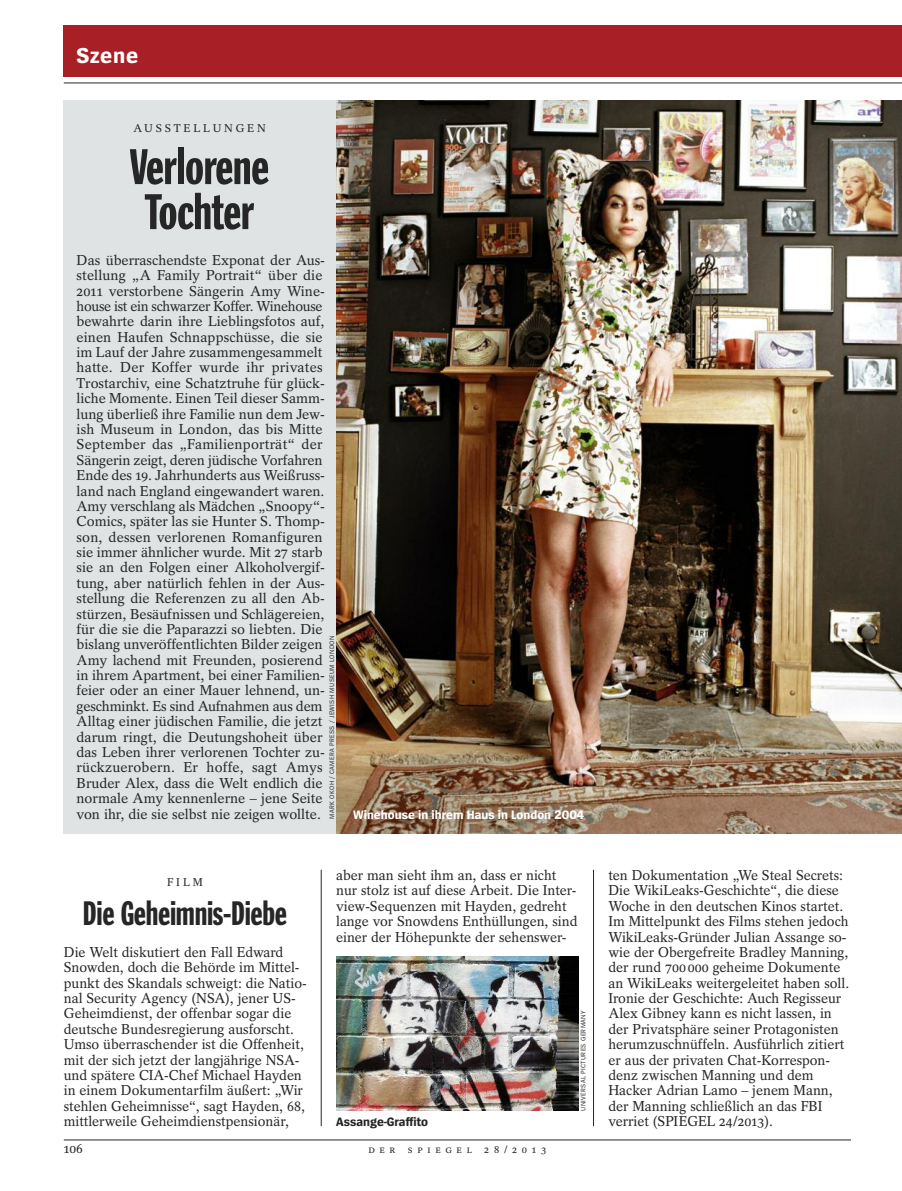
<style>
.page{position:relative;width:902px;height:1191px;background:#fff}
.page>*{position:absolute;margin:0;border:0;box-sizing:border-box;transform-origin:0 0}
.t1{font:51px/45px "Spiegel Headline";letter-spacing:-.01em;color:#272627}
.t2{font:34.5px "Spiegel Headline";letter-spacing:-.01em;color:#272627}
.t3{font:700 22.5px "Spiegel Sans";letter-spacing:.025em;color:#fff}
.t4{font:14.25px/15.5px "Spiegel Serif";color:#272627}
.t5{font:13.5px "Spiegel Serif";color:#272627}
.t6{font:700 12.75px "Spiegel Sans";color:#fff}
.t7{font:700 12.75px "Spiegel Sans";color:#272627}
.t8{font:11.25px "Spiegel Serif";letter-spacing:.25em;color:#272627}
.t9{font:10.5px "Spiegel Serif";letter-spacing:.45em;color:#272627}
.t10{font:6.75px "Spiegel Sans";letter-spacing:.05em;color:#272627}
</style>
<div class="page">
<div style="left:64px;top:101px;width:837px;height:733px;background:#dfe3e4"></div>
<hr style="left:64px;top:83px;width:837px;height:1px;background:#272627">
<div style="left:64px;top:26px;width:837px;height:51px;background:#a91f26"></div>
<hr style="left:64px;top:1139px;width:786px;height:1px;background:#272627">
<img style="left:336px;top:101px;width:565px;height:733px">
<img style="left:336px;top:957px;width:242px;height:153px">
<hr style="left:321px;top:869px;width:1px;height:257px;background:#272627">
<hr style="left:593px;top:869px;width:1px;height:257px;background:#272627">
<h3 class="t3" style="left:77px;top:48px;width:63px">Szene</h3>
<p class="t8" style="left:133px;top:125px;width:134px">AUSSTELLUNGEN</p>
<h1 class="t1" style="left:130px;top:147px;width:141px">Verlorene<br>Tochter</h1>
<p class="t4" style="left:77px;top:254px;width:250px">Das überraschendste Exponat der Aus&shy;stellung „A Family Portrait“ über die 2011 verstorbene Sängerin Amy Wine&shy;house ist ein schwarzer Koffer. Winehouse bewahrte darin ihre Lieblingsfotos auf, einen Haufen Schnappschüsse, die sie im Lauf der Jahre zusammengesammelt hatte. Der Koffer wurde ihr privates Trostarchiv, eine Schatztruhe für glück&shy;liche Momente. Einen Teil dieser Samm&shy;lung überließ ihre Familie nun dem Jew&shy;ish Museum in London, das bis Mitte September das „Familienporträt“ der Sängerin zeigt, deren jüdische Vorfahren Ende des 19. Jahrhunderts aus Weißruss&shy;land nach England eingewandert waren.<br>Amy verschlang als Mädchen „Snoopy“- Comics, später las sie Hunter S. Thomp&shy;son, dessen verlorenen Romanfiguren sie immer ähnlicher wurde. Mit 27 starb sie an den Folgen einer Alkoholvergif&shy;tung, aber natürlich fehlen in der Aus&shy;stellung die Referenzen zu all den Ab&shy;stürzen, Besäufnissen und Schlägereien, für die sie die Paparazzi so liebten. Die bislang unveröffentlichten Bilder zeigen Amy lachend mit Freunden, posierend in ihrem Apartment, bei einer Familien&shy;feier oder an einer Mauer lehnend, un&shy;geschminkt. Es sind Aufnahmen aus dem Alltag einer jüdischen Familie, die jetzt darum ringt, die Deutungshoheit über das Leben ihrer verlorenen Tochter zu&shy;rückzuerobern. Er hoffe, sagt Amys Bruder Alex, dass die Welt endlich die normale Amy kennenlerne – jene Seite von ihr, die sie selbst nie zeigen wollte.</p>
<p class="t10" style="left:329px;top:818px;width:184px;rotate:-90deg">MARK OKOH / CAMERA PRESS / JEWISH MUSEUM LONDON</p>
<p class="t6" style="left:353px;top:809px;width:233px">Winehouse in ihrem Haus in London 2004</p>
<p class="t8" style="left:167px;top:878px;width:37px">FILM</p>
<h2 class="t2" style="left:83px;top:901px;width:206px">Die Geheimnis-Diebe</h2>
<p class="t4" style="left:64px;top:946px;width:244px">Die Welt diskutiert den Fall Edward Snowden, doch die Behörde im Mittel&shy;punkt des Skandals schweigt: die Natio&shy;nal Security Agency (NSA), jener US-Geheimdienst, der offenbar sogar die deutsche Bundesregierung ausforscht.<br>Umso überraschender ist die Offenheit, mit der sich jetzt der langjährige NSA&shy;und spätere CIA-Chef Michael Hayden in einem Dokumentarfilm äußert: „Wir stehlen Geheimnisse“, sagt Hayden, 68, mittlerweile Geheimdienstpensionär,</p>
<p class="t4" style="left:336px;top:869px;width:243px">aber man sieht ihm an, dass er nicht nur stolz ist auf diese Arbeit. Die Inter&shy;view-Sequenzen mit Hayden, gedreht lange vor Snowdens Enthüllungen, sind einer der Höhepunkte der sehenswer-</p>
<p class="t4" style="left:608px;top:869px;width:242px">ten Dokumentation „We Steal Secrets:<br>Die WikiLeaks-Geschichte“, die diese Woche in den deutschen Kinos startet.<br>Im Mittelpunkt des Films stehen jedoch WikiLeaks-Gründer Julian Assange so&shy;wie der Obergefreite Bradley Manning, der rund 700000 geheime Dokumente an WikiLeaks weitergeleitet haben soll.<br>Ironie der Geschichte: Auch Regisseur Alex Gibney kann es nicht lassen, in der Privatsphäre seiner Protagonisten herumzuschnüffeln. Ausführlich zitiert er aus der privaten Chat-Korrespon&shy;denz zwischen Manning und dem Hacker Adrian Lamo – jenem Mann, der Manning schließlich an das FBI verriet (SPIEGEL 24/2013).</p>
<p class="t10" style="left:580px;top:1110px;width:102px;rotate:-90deg">UNIVERSAL PICTURES GERMANY</p>
<p class="t7" style="left:336px;top:1117px;width:93px">Assange-Graffito</p>
<p class="t5" style="left:64px;top:1143px;width:21px">106</p>
<p class="t9" style="left:368px;top:1145px;width:179px">DER SPIEGEL 28/2013</p>
</div>
